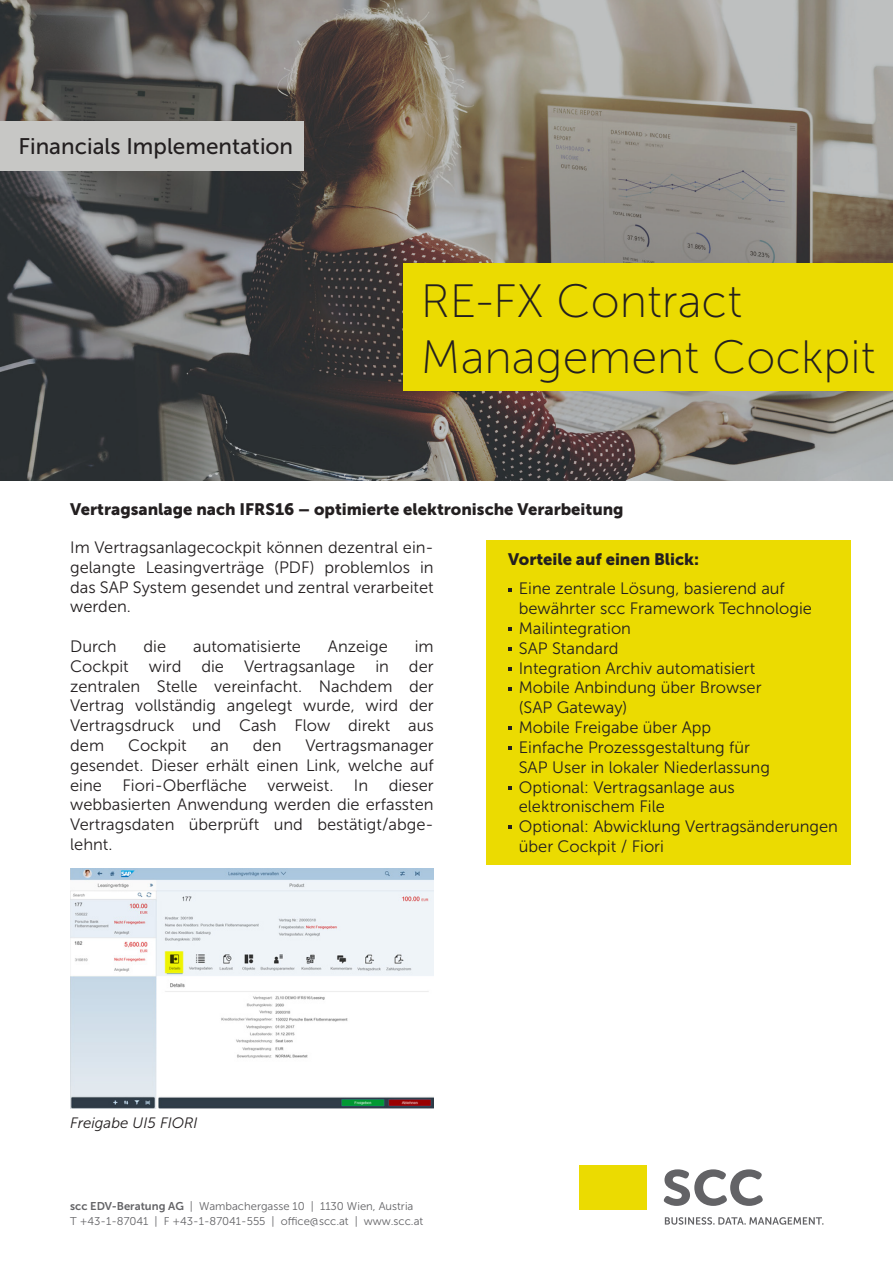
<style>
.page{position:relative;width:893px;height:1263px;background:#fff}
.page>*{position:absolute;margin:0;border:0;box-sizing:border-box;transform-origin:0 0}
.t1{font:46.65px "Museo Sans 100";color:#231f20}
.t2{font:22.5px "Museo Sans 500";color:#231f20}
.t3{font:16.5px/19.8px "Museo Sans 300";color:#231f20;text-align:justify}
.t4{font:16.5px "Museo Sans 900";color:#231f20}
.t5{font:italic 15px "Museo Sans 300";color:#231f20}
.t6{font:11.25px/14.2px "Museo Sans 300";color:#636366}
.s1{font-family:"Museo Sans 700"}
</style>
<div class="page">
<img style="left:0;top:0;width:893px;height:480px">
<div style="left:404px;top:264px;width:489px;height:127px;background:#ebdb01"></div>
<div style="left:0;top:121px;width:304px;height:50px;background:#c7c7c5"></div>
<svg style="left:663px;top:1169px;width:100px;height:37px"></svg>
<div style="left:580px;top:1165px;width:67px;height:45px;background:#ebdb01"></div>
<svg style="left:665px;top:1217px;width:158px;height:8px"></svg>
<div style="left:486px;top:540px;width:364px;height:325px;background:#ebdb01"></div>
<svg style="left:508px;top:588px;width:4px;height:3px"></svg>
<svg style="left:508px;top:627px;width:4px;height:4px"></svg>
<svg style="left:508px;top:647px;width:4px;height:4px"></svg>
<svg style="left:508px;top:667px;width:4px;height:4px"></svg>
<svg style="left:508px;top:687px;width:4px;height:3px"></svg>
<svg style="left:508px;top:726px;width:4px;height:4px"></svg>
<svg style="left:508px;top:746px;width:4px;height:4px"></svg>
<svg style="left:508px;top:786px;width:4px;height:3px"></svg>
<svg style="left:508px;top:825px;width:4px;height:4px"></svg>
<img style="left:70px;top:869px;width:364px;height:239px">
<p class="t2" style="left:18px;top:134px;width:276px">Financials Implementation</p>
<p class="t1" style="left:421px;top:276px;width:322px">RE-FX Contract</p>
<p class="t1" style="left:421px;top:332px;width:456px">Management Cockpit</p>
<p class="t4" style="left:70px;top:499px;width:555px">Vertragsanlage nach IFRS16 – optimierte elektronische Verarbeitung</p>
<p class="t3" style="left:70px;top:537px;width:365px">Im Vertragsanlagecockpit können dezentral ein&shy;gelangte Leasingverträge (PDF) problemlos in das SAP System gesendet und zentral verarbeitet werden.</p>
<p class="t3" style="left:70px;top:636px;width:48px">Durch</p>
<p class="t3" style="left:144px;top:636px;width:24px">die</p>
<p class="t3" style="left:193px;top:636px;width:109px">automatisierte</p>
<p class="t3" style="left:328px;top:636px;width:61px">Anzeige</p>
<p class="t3" style="left:70px;top:636px;width:365px;text-indent:345px">im Cockpit wird die Vertragsanlage in der zentralen Stelle vereinfacht. Nachdem der Vertrag vollständig angelegt wurde, wird der Vertragsdruck und Cash Flow direkt aus dem</p>
<p class="t3" style="left:128px;top:735px;width:60px">Cockpit</p>
<p class="t3" style="left:211px;top:735px;width:20px">an</p>
<p class="t3" style="left:253px;top:735px;width:30px">den</p>
<p class="t3" style="left:70px;top:735px;width:365px;text-indent:235px">Vertragsmanager gesendet. Dieser erhält einen Link, welche auf eine Fiori-Oberfläche verweist. In dieser webbasierten Anwendung werden die erfassten Vertragsdaten überprüft und bestätigt/abge&shy;lehnt.</p>
<p class="t4" style="left:508px;top:550px;width:192px">Vorteile auf einen Blick:</p>
<p class="t3" style="left:519px;top:579px;width:268px">Eine zentrale Lösung, basierend auf</p>
<p class="t3" style="left:519px;top:599px;width:295px">bewährter scc Framework Technologie</p>
<p class="t3" style="left:519px;top:619px;width:114px">Mailintegration</p>
<p class="t3" style="left:519px;top:638px;width:101px">SAP Standard</p>
<p class="t3" style="left:519px;top:658px;width:238px">Integration Archiv automatisiert</p>
<p class="t3" style="left:519px;top:678px;width:244px">Mobile Anbindung über Browser</p>
<p class="t3" style="left:519px;top:698px;width:110px">(SAP Gateway)</p>
<p class="t3" style="left:519px;top:718px;width:194px">Mobile Freigabe über App</p>
<p class="t3" style="left:519px;top:737px;width:233px">Einfache Prozessgestaltung für</p>
<p class="t3" style="left:519px;top:757px;width:253px">SAP User in lokaler Niederlassung</p>
<p class="t3" style="left:519px;top:777px;width:218px">Optional: Vertragsanlage aus</p>
<p class="t3" style="left:519px;top:797px;width:148px">elektronischem File</p>
<p class="t3" style="left:519px;top:817px;width:321px">Optional: Abwicklung Vertragsänderungen über Cockpit / Fiori</p>
<p class="t5" style="left:70px;top:1115px;width:129px">Freigabe UI5 FIORI</p>
<p class="t6" style="left:70px;top:1199px;width:355px"><span class="s1">scc EDV-Beratung AG</span> | Wambachergasse 10 | 1130 Wien, Austria<br>T +43-1-87041 | F +43-1-87041-555 | office@scc.at | www.scc.at</p>
</div>
